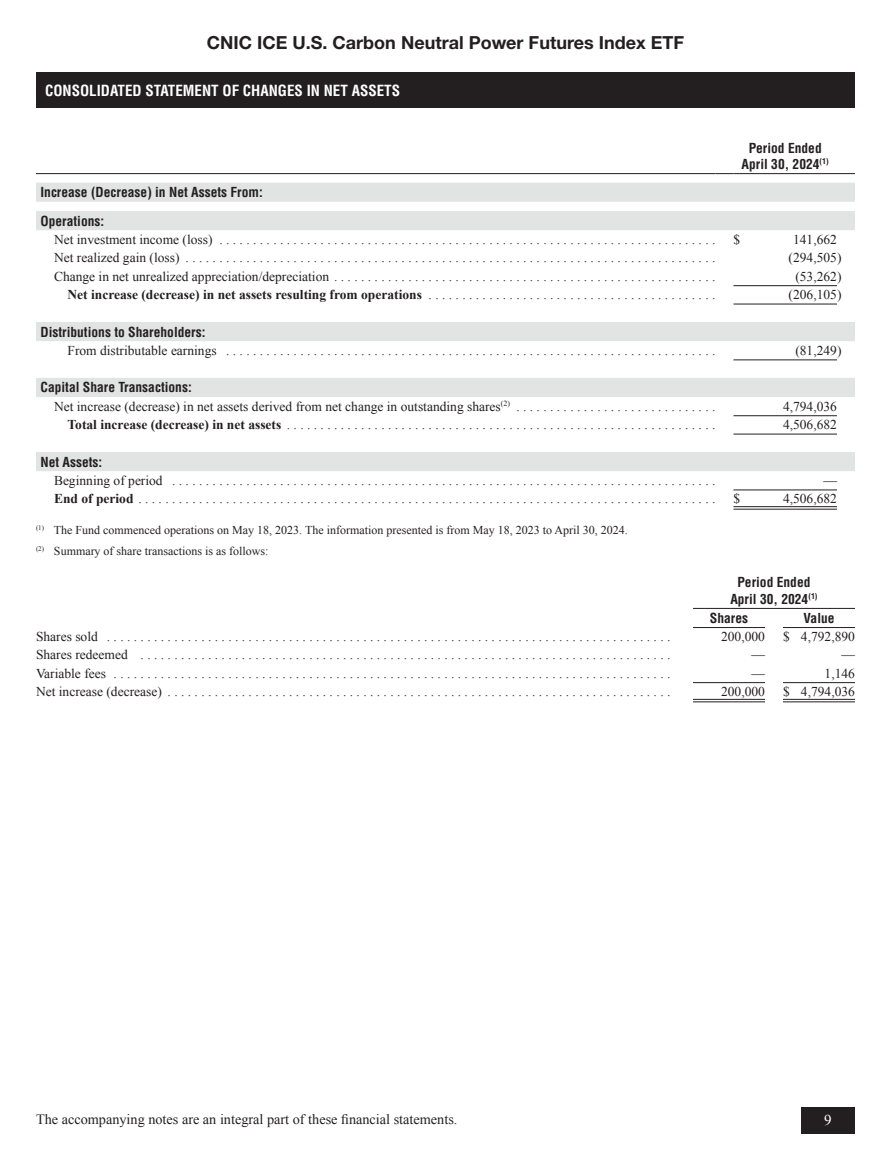
<style>
.page{position:relative;width:891px;height:1161px;background:#fff}
.page>*{position:absolute;margin:0;border:0;box-sizing:border-box;transform-origin:0 0}
.t1{font:700 18px "Helvetica Neue LT Std";color:#231f20}
.Main_Headings_in_Black_Bands{font:700 condensed 15px "Helvetica";color:#fff}
.t2{font:15px "Times New Roman";color:#fff}
.t3{font:14.25px "Times New Roman";color:#231f20}
.Table_Stub_-_Level_2{font:13.5px "Times New Roman";color:#231f20}
.Table_Stub{font:13.5px "Times New Roman";color:#231f20}
.Table_Stub_-_Level_3{font:13.5px "Times New Roman";color:#231f20}
.Financials_Gray_Subhead{font:700 condensed 13.5px "Helvetica";color:#231f20}
.Table_Stub_-_Level_3-2{font:700 13.5px "Times New Roman";color:#231f20}
.Table_Heading_-_Rule_Below{font:700 condensed 13.5px/16.2px "Helvetica";color:#231f20;text-align:center}
.Table_Figure_-_Subtotal{font:13.5px "Times New Roman";color:#231f20}
.Table_Figure{font:13.5px "Times New Roman";color:#231f20}
.Table_Figure_-_Total{font:13.5px "Times New Roman";color:#231f20}
.Footnote{font:12px "Times New Roman";color:#231f20}
.s1{font-weight:400}
.s2{font-weight:700}
</style>
<div class="page">
<div style="left:801px;top:1107px;width:54px;height:27px;background:#231f20"></div>
<div style="left:36px;top:72px;width:819px;height:36px;background:#231f20"></div>
<svg style="left:36px;top:183px;width:819px;height:288px"></svg>
<hr style="left:734px;top:173px;width:103px;height:1px;background:#231f20">
<hr style="left:36px;top:173px;width:680px;height:1px;background:#231f20">
<svg style="left:716px;top:173px;width:18px;height:1px"></svg>
<svg style="left:837px;top:173px;width:18px;height:1px"></svg>
<hr style="left:734px;top:285px;width:103px;height:1px;background:#231f20">
<hr style="left:734px;top:304px;width:103px;height:1px;background:#231f20">
<hr style="left:734px;top:360px;width:103px;height:1px;background:#231f20">
<hr style="left:734px;top:415px;width:103px;height:1px;background:#231f20">
<hr style="left:734px;top:434px;width:103px;height:1px;background:#231f20">
<hr style="left:734px;top:490px;width:103px;height:1px;background:#231f20">
<hr style="left:734px;top:506px;width:103px;height:1px;background:#231f20">
<hr style="left:734px;top:509px;width:103px;height:1px;background:#231f20">
<hr style="left:693px;top:608px;width:162px;height:1px;background:#231f20">
<hr style="left:693px;top:627px;width:72px;height:1px;background:#231f20">
<hr style="left:783px;top:627px;width:72px;height:1px;background:#231f20">
<hr style="left:693px;top:682px;width:72px;height:1px;background:#231f20">
<hr style="left:783px;top:682px;width:72px;height:1px;background:#231f20">
<hr style="left:693px;top:699px;width:72px;height:1px;background:#231f20">
<hr style="left:693px;top:702px;width:72px;height:1px;background:#231f20">
<hr style="left:783px;top:699px;width:72px;height:1px;background:#231f20">
<hr style="left:783px;top:702px;width:72px;height:1px;background:#231f20">
<h1 class="t1" style="left:207px;top:31px;width:479px">CNIC ICE U.S. Carbon Neutral Power Futures Index ETF</h1>
<p class="Main_Headings_in_Black_Bands" style="left:45px;top:81px;width:357px">CONSOLIDATED STATEMENT OF CHANGES IN NET ASSETS</p>
<p class="Table_Heading_-_Rule_Below" style="left:742px;top:139px;width:89px">Period Ended<br>April 30, 2024<sup>(1)</sup></p>
<p class="Financials_Gray_Subhead" style="left:40px;top:184px;width:224px">Increase (Decrease) in Net Assets From:</p>
<p class="Financials_Gray_Subhead" style="left:40px;top:212px;width:65px">Operations:</p>
<p class="Table_Stub_-_Level_2" style="left:54px;top:230px;width:656px">Net investment income (loss) . . . . . . . . . . . . . . . . . . . . . . . . . . . . . . . . . . . . . . . . . . . . . . . . . . . . . . . . . . . . . . . . . . . . . . . . .</p>
<p class="Table_Figure" style="left:734px;top:230px;width:8px">$</p>
<p class="Table_Figure" style="left:793px;top:230px;width:45px">141,662</p>
<p class="Table_Stub_-_Level_2" style="left:54px;top:249px;width:656px">Net realized gain (loss) . . . . . . . . . . . . . . . . . . . . . . . . . . . . . . . . . . . . . . . . . . . . . . . . . . . . . . . . . . . . . . . . . . . . . . . . . . . . . .</p>
<p class="Table_Figure" style="left:789px;top:249px;width:54px">(294,505)</p>
<p class="Table_Stub_-_Level_2" style="left:54px;top:267px;width:656px">Change in net unrealized appreciation/depreciation . . . . . . . . . . . . . . . . . . . . . . . . . . . . . . . . . . . . . . . . . . . . . . . . . . . . . . . .</p>
<p class="Table_Figure_-_Subtotal" style="left:795px;top:267px;width:48px">(53,262)</p>
<p class="Table_Stub_-_Level_3-2" style="left:68px;top:285px;width:648px">Net increase (decrease) in net assets resulting from operations <span class="s1">. . . . . . . . . . . . . . . . . . . . . . . . . . . . . . . . . . . . . . . . . . .</span></p>
<p class="Table_Figure_-_Subtotal" style="left:789px;top:286px;width:54px">(206,105)</p>
<p class="Financials_Gray_Subhead" style="left:40px;top:323px;width:166px">Distributions to Shareholders:</p>
<p class="Table_Stub_-_Level_3" style="left:68px;top:341px;width:643px">From distributable earnings . . . . . . . . . . . . . . . . . . . . . . . . . . . . . . . . . . . . . . . . . . . . . . . . . . . . . . . . . . . . . . . . . . . . . . . .</p>
<p class="Table_Figure_-_Subtotal" style="left:795px;top:341px;width:48px">(81,249)</p>
<p class="Financials_Gray_Subhead" style="left:40px;top:379px;width:153px">Capital Share Transactions:</p>
<p class="Table_Stub_-_Level_2" style="left:54px;top:397px;width:656px">Net increase (decrease) in net assets derived from net change in outstanding shares<sup>(2)</sup> . . . . . . . . . . . . . . . . . . . . . . . . . . . . .</p>
<p class="Table_Figure_-_Subtotal" style="left:783px;top:397px;width:55px">4,794,036</p>
<p class="Table_Stub_-_Level_3" style="left:68px;top:416px;width:643px"><span class="s2">Total increase (decrease) in net assets</span> . . . . . . . . . . . . . . . . . . . . . . . . . . . . . . . . . . . . . . . . . . . . . . . . . . . . . . . . . . . . . . .</p>
<p class="Table_Figure_-_Subtotal" style="left:783px;top:416px;width:55px">4,506,682</p>
<p class="Financials_Gray_Subhead" style="left:40px;top:453px;width:63px">Net Assets:</p>
<p class="Table_Stub_-_Level_2" style="left:54px;top:471px;width:656px">Beginning of period . . . . . . . . . . . . . . . . . . . . . . . . . . . . . . . . . . . . . . . . . . . . . . . . . . . . . . . . . . . . . . . . . . . . . . . . . . . . . . . .</p>
<p class="Table_Figure_-_Subtotal" style="left:824px;top:471px;width:15px">—</p>
<p class="Table_Stub_-_Level_2" style="left:54px;top:490px;width:656px"><span class="s2">End of period</span> . . . . . . . . . . . . . . . . . . . . . . . . . . . . . . . . . . . . . . . . . . . . . . . . . . . . . . . . . . . . . . . . . . . . . . . . . . . . . . . . . . . . .</p>
<p class="Table_Figure_-_Total" style="left:734px;top:490px;width:8px">$</p>
<p class="Table_Figure_-_Total" style="left:783px;top:490px;width:55px">4,506,682</p>
<p class="Footnote" style="left:36px;top:522px;width:591px"><sup>(1)</sup> The Fund commenced operations on May 18, 2023. The information presented is from May 18, 2023 to April 30, 2024.</p>
<p class="Footnote" style="left:36px;top:543px;width:234px"><sup>(2)</sup> Summary of share transactions is as follows:</p>
<p class="Table_Heading_-_Rule_Below" style="left:730px;top:574px;width:89px">Period Ended<br>April 30, 2024<sup>(1)</sup></p>
<p class="Table_Heading_-_Rule_Below" style="left:710px;top:610px;width:40px">Shares</p>
<p class="Table_Heading_-_Rule_Below" style="left:803px;top:610px;width:33px">Value</p>
<p class="Table_Stub" style="left:36px;top:627px;width:636px">Shares sold . . . . . . . . . . . . . . . . . . . . . . . . . . . . . . . . . . . . . . . . . . . . . . . . . . . . . . . . . . . . . . . . . . . . . . . . . . . . . . . . . . . .</p>
<p class="Table_Figure" style="left:721px;top:627px;width:45px">200,000</p>
<p class="Table_Figure" style="left:783px;top:627px;width:73px">$ 4,792,890</p>
<p class="Table_Stub" style="left:36px;top:646px;width:636px">Shares redeemed . . . . . . . . . . . . . . . . . . . . . . . . . . . . . . . . . . . . . . . . . . . . . . . . . . . . . . . . . . . . . . . . . . . . . . . . . . . . . . .</p>
<p class="Table_Figure" style="left:752px;top:646px;width:15px">—</p>
<p class="Table_Figure" style="left:842px;top:646px;width:15px">—</p>
<p class="Table_Stub" style="left:36px;top:664px;width:636px">Variable fees . . . . . . . . . . . . . . . . . . . . . . . . . . . . . . . . . . . . . . . . . . . . . . . . . . . . . . . . . . . . . . . . . . . . . . . . . . . . . . . . . . .</p>
<p class="Table_Figure_-_Subtotal" style="left:752px;top:664px;width:15px">—</p>
<p class="Table_Figure_-_Subtotal" style="left:825px;top:664px;width:32px">1,146</p>
<p class="Table_Stub" style="left:36px;top:683px;width:636px">Net increase (decrease) . . . . . . . . . . . . . . . . . . . . . . . . . . . . . . . . . . . . . . . . . . . . . . . . . . . . . . . . . . . . . . . . . . . . . . . . . . .</p>
<p class="Table_Figure_-_Total" style="left:721px;top:683px;width:45px">200,000</p>
<p class="Table_Figure_-_Total" style="left:783px;top:683px;width:73px">$ 4,794,036</p>
<p class="t3" style="left:36px;top:1110px;width:423px">The accompanying notes are an integral part of these financial statements.</p>
<p class="t2" style="left:824px;top:1110px;width:9px">9</p>
</div>
